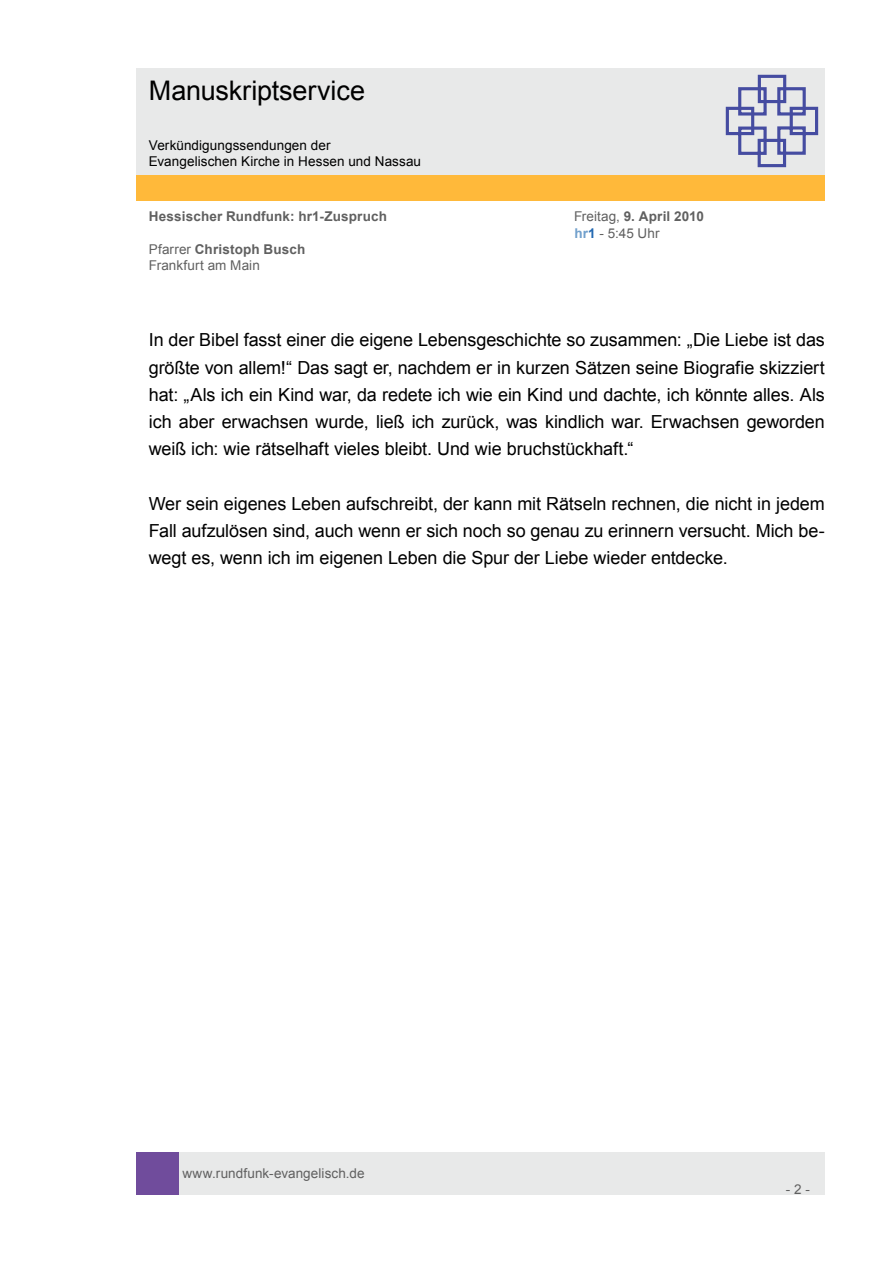
<style>
.page{position:relative;width:893px;height:1263px;background:#fff}
.page>*{position:absolute;margin:0;border:0;box-sizing:border-box;transform-origin:0 0}
.t1{font:27px "Arial";letter-spacing:-.005em;color:#000}
.t2{font:18px/27.2px "Arial";letter-spacing:-.005em;color:#000;text-align:justify}
.t3{font:13.5px/16.2px "Arial";letter-spacing:.005em;color:#606060}
.t4{font:13.5px/16.2px "Arial";letter-spacing:.005em;color:#000}
.t5{font:700 13.5px "Arial";letter-spacing:.015em;color:#606060}
.s1{font-weight:700}
.s2{font-weight:700;color:#71a0cc}
.s3{font-weight:700;color:#2369b2}
</style>
<div class="page">
<div style="left:179px;top:1152px;width:646px;height:43px;background:#e8e9e9"></div>
<div style="left:136px;top:1152px;width:43px;height:43px;background:#704c9c"></div>
<div style="left:136px;top:175px;width:689px;height:26px;background:#ffb93a"></div>
<div style="left:136px;top:68px;width:689px;height:106px;background:#e8e9e9"></div>
<svg style="left:725px;top:74px;width:94px;height:94px"></svg>
<h1 class="t1" style="left:149px;top:73px;width:218px">Manuskriptservice</h1>
<p class="t4" style="left:149px;top:137px;width:274px">Verkündigungssendungen der<br>Evangelischen Kirche in Hessen und Nassau</p>
<p class="t5" style="left:149px;top:208px;width:240px">Hessischer Rundfunk: hr1-Zuspruch</p>
<p class="t3" style="left:574px;top:209px;width:131px">Freitag, <span class="s1">9. April 2010 </span><span class="s2">hr</span><span class="s3">1</span> - 5:45 Uhr</p>
<p class="t3" style="left:149px;top:241px;width:158px">Pfarrer <span class="s1">Christoph Busch<br></span>Frankfurt am Main</p>
<p class="t2" style="left:149px;top:327px;width:678px">In der Bibel fasst einer die eigene Lebensgeschichte so zusammen: „Die Liebe ist das größte von allem!“ Das sagt er, nachdem er in kurzen Sätzen seine Biografie skizziert hat: „Als ich ein Kind war, da redete ich wie ein Kind und dachte, ich könnte alles. Als ich aber erwachsen wurde, ließ ich zurück, was kindlich war. Erwachsen geworden weiß ich: wie rätselhaft vieles bleibt. Und wie bruchstückhaft.“</p>
<p class="t2" style="left:149px;top:490px;width:678px">Wer sein eigenes Leben aufschreibt, der kann mit Rätseln rechnen, die nicht in jedem Fall aufzulösen sind, auch wenn er sich noch so genau zu erinnern versucht. Mich be&shy;wegt es, wenn ich im eigenen Leben die Spur der Liebe wieder entdecke.</p>
<p class="t3" style="left:182px;top:1165px;width:184px">www.rundfunk-evangelisch.de</p>
<p class="t3" style="left:786px;top:1181px;width:26px">- 2 -</p>
</div>
